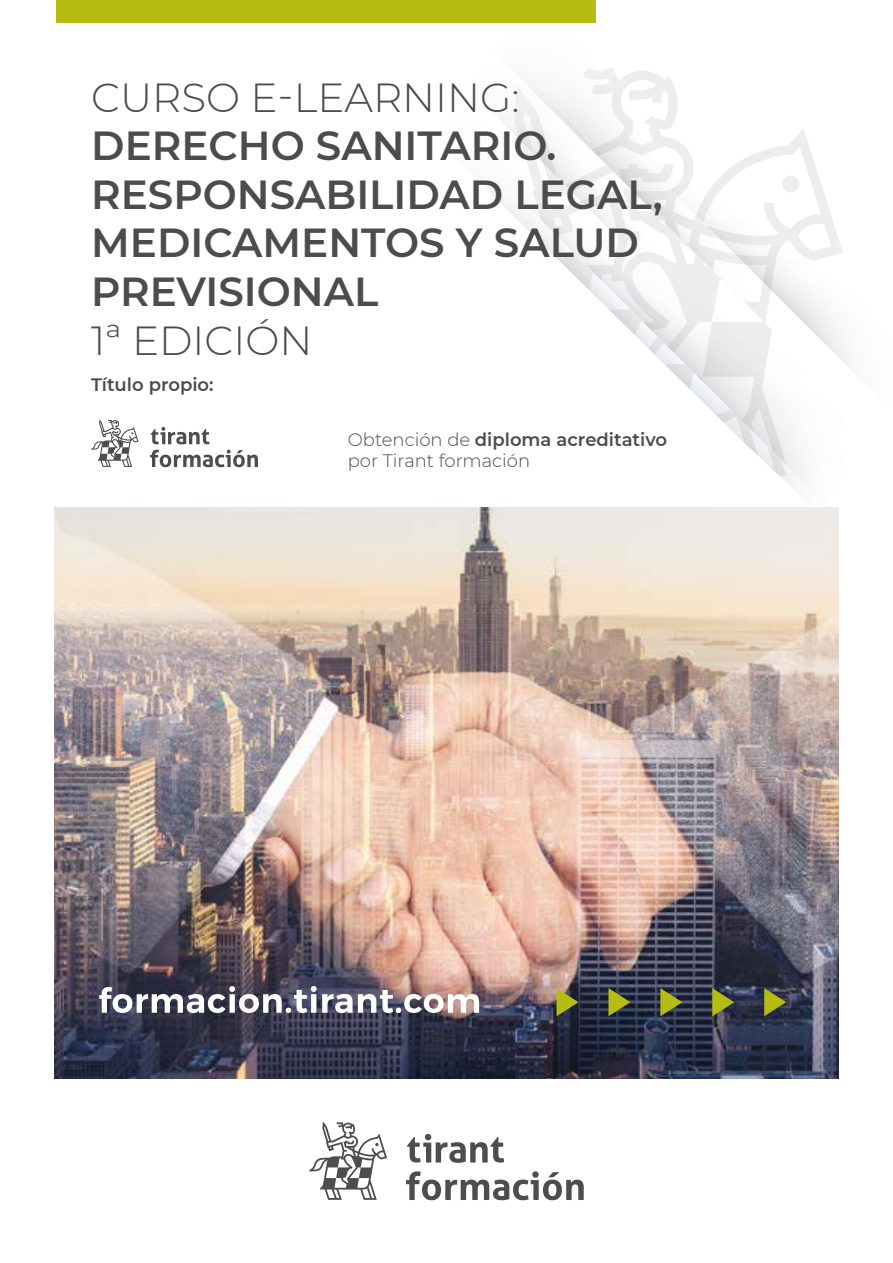
<style>
.page{position:relative;width:893px;height:1263px;background:#fff}
.page>*{position:absolute;margin:0;border:0;box-sizing:border-box;transform-origin:0 0}
.t1{font:600 40.5px/48.6px "Montserrat";color:#4d4c4c}
.t2{font:300 40.5px "Montserrat";color:#4d4c4c}
.t3{font:300 18px/21.6px "Montserrat";color:#4d4c4c}
.t4{font:600 18px "Montserrat";color:#4d4c4c}
.s1{font-weight:600}
</style>
<div class="page">
<img style="left:816px;top:352px;width:54px;height:38px">
<img style="left:816px;top:376px;width:41px;height:14px">
<img style="left:595px;top:0;width:1px;height:23px">
<svg style="left:363px;top:82px;width:453px;height:426px"></svg>
<div style="left:56px;top:0;width:539px;height:23px;background:#b4bd10"></div>
<img style="left:54px;top:508px;width:785px;height:570px">
<svg style="left:557px;top:988px;width:21px;height:28px"></svg>
<svg style="left:608px;top:988px;width:22px;height:28px"></svg>
<svg style="left:660px;top:988px;width:22px;height:28px"></svg>
<svg style="left:712px;top:988px;width:22px;height:28px"></svg>
<svg style="left:764px;top:988px;width:22px;height:28px"></svg>
<svg style="left:309px;top:1121px;width:78px;height:79px"></svg>
<svg style="left:406px;top:1171px;width:178px;height:29px"></svg>
<svg style="left:407px;top:1134px;width:97px;height:29px"></svg>
<svg style="left:54px;top:973px;width:503px;height:80px;background:#464253"></svg>
<svg style="left:99px;top:986px;width:380px;height:27px"></svg>
<svg style="left:91px;top:419px;width:47px;height:48px"></svg>
<svg style="left:150px;top:450px;width:108px;height:17px"></svg>
<svg style="left:151px;top:427px;width:58px;height:17px"></svg>
<p class="t2" style="left:91px;top:70px;width:430px">CURSO E-LEARNING:</p>
<p class="t1" style="left:91px;top:120px;width:573px">DERECHO SANITARIO.<br>RESPONSABILIDAD LEGAL,<br>MEDICAMENTOS Y SALUD<br>PREVISIONAL</p>
<p class="t2" style="left:91px;top:313px;width:223px">1ª EDICIÓN</p>
<p class="t4" style="left:91px;top:372px;width:124px">Título propio:</p>
<p class="t3" style="left:348px;top:428px;width:321px">Obtención de <span class="s1">diploma acreditativo </span>por Tirant formación</p>
</div>
